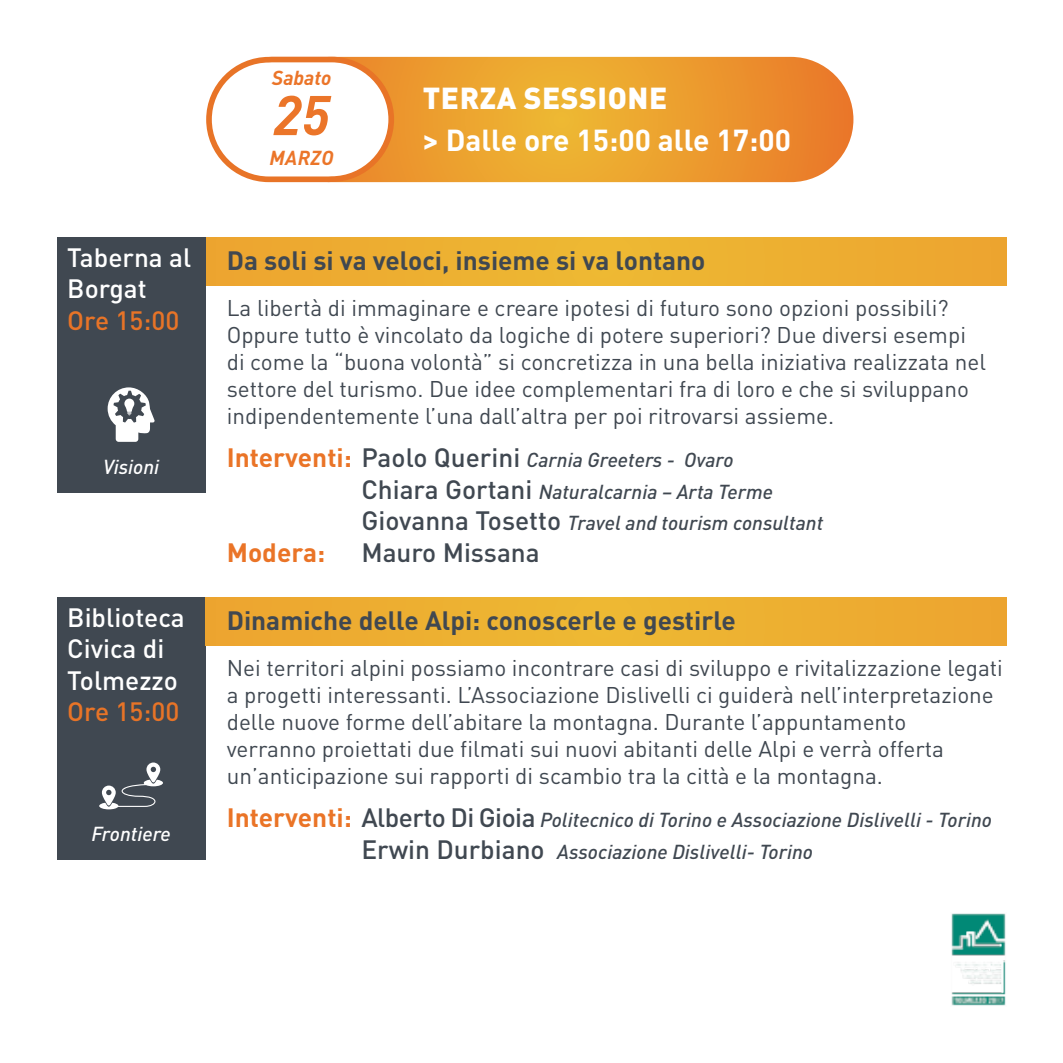
<style>
.page{position:relative;width:1063px;height:1063px;background:#fff}
.page>*{position:absolute;margin:0;border:0;box-sizing:border-box;transform-origin:0 0}
.t1{font:italic 700 55px "DIN Pro";color:#eb7529}
.t2{font:700 30px "DIN Pro";color:#fff}
.t3{font:900 30px "DIN Pro";letter-spacing:.02em;color:#fff}
.t4{font:700 26.25px "DIN Pro";color:#404851}
.t5{font:500 26.25px/31.5px "DIN Pro";color:#fff}
.t6{font:500 26.25px "DIN Pro";color:#e87427}
.t7{font:500 26.25px "DIN Pro";color:#404851}
.t8{font:700 26.25px "DIN Pro";color:#ea7427}
.t9{font:22.5px/27px "DIN Pro";color:#404851}
.t10{font:italic 500 20px/31.5px "DIN Pro";color:#404851}
.t11{font:italic 500 20px "DIN Pro";color:#fff}
.t12{font:italic 700 20px "DIN Pro";letter-spacing:.02em;color:#eb7529}
.s1{font-weight:700;font-style:normal;font-size:26.25px;color:#ea7427}
.s2{font-style:normal;font-size:26.25px}
</style>
<div class="page">
<div style="left:57px;top:597px;width:149px;height:263px;background:#404851"></div>
<div style="left:206px;top:238px;width:800px;height:48px;background:#edae31"></div>
<div style="left:206px;top:597px;width:800px;height:49px;background:#edae31"></div>
<img style="left:951px;top:913px;width:55px;height:93px">
<div style="left:57px;top:238px;width:149px;height:255px;background:#404851"></div>
<svg style="left:269px;top:57px;width:584px;height:125px;background:#ec9d2e"></svg>
<svg style="left:206px;top:56px;width:191px;height:127px"></svg>
<svg style="left:108px;top:387px;width:47px;height:55px"></svg>
<svg style="left:99px;top:763px;width:64px;height:46px"></svg>
<p class="t5" style="left:67px;top:239px;width:125px">Taberna al<br>Borgat</p>
<p class="t6" style="left:67px;top:299px;width:114px">Ore 15:00</p>
<p class="t11" style="left:103px;top:451px;width:58px">Visioni</p>
<p class="t5" style="left:67px;top:599px;width:119px">Biblioteca<br>Civica di<br>Tolmezzo</p>
<p class="t6" style="left:67px;top:690px;width:114px">Ore 15:00</p>
<p class="t11" style="left:91px;top:818px;width:81px">Frontiere</p>
<p class="t12" style="left:272px;top:61px;width:61px">Sabato</p>
<h1 class="t1" style="left:273px;top:70px;width:58px">25</h1>
<p class="t12" style="left:269px;top:141px;width:66px">MARZO</p>
<h2 class="t3" style="left:423px;top:72px;width:246px">TERZA SESSIONE</h2>
<h2 class="t2" style="left:422px;top:116px;width:370px">&gt; Dalle ore 15:00 alle 17:00</h2>
<p class="t4" style="left:227px;top:239px;width:480px">Da soli si va veloci, insieme si va lontano</p>
<p class="t9" style="left:227px;top:292px;width:761px">La libertà di immaginare e creare ipotesi di futuro sono opzioni possibili?<br>Oppure tutto è vincolato da logiche di potere superiori? Due diversi esempi di come la “buona volontà” si concretizza in una bella iniziativa realizzata nel settore del turismo. Due idee complementari fra di loro e che si sviluppano indipendentemente l’una dall’altra per poi ritrovarsi assieme.</p>
<p class="t10" style="left:361px;top:442px;width:463px;text-indent:-135px"><span class="s1">Interventi:</span> <span class="s2">Paolo Querini</span> Carnia Greeters - Ovaro<br><span class="s2">Chiara Gortani</span> Naturalcarnia – Arta Terme<br><span class="s2">Giovanna Tosetto</span> Travel and tourism consultant</p>
<p class="t8" style="left:227px;top:531px;width:100px">Modera:</p>
<p class="t7" style="left:361px;top:531px;width:180px">Mauro Missana</p>
<p class="t4" style="left:227px;top:599px;width:511px">Dinamiche delle Alpi: conoscerle e gestirle</p>
<p class="t9" style="left:227px;top:652px;width:778px">Nei territori alpini possiamo incontrare casi di sviluppo e rivitalizzazione legati a progetti interessanti. L’Associazione Dislivelli ci guiderà nell’interpretazione delle nuove forme dell’abitare la montagna. Durante l’appuntamento<br>verranno proiettati due filmati sui nuovi abitanti delle Alpi e verrà offerta un’anticipazione sui rapporti di scambio tra la città e la montagna.</p>
<p class="t10" style="left:361px;top:802px;width:632px;text-indent:-135px"><span class="s1">Interventi:</span> <span class="s2">Alberto Di Gioia</span> Politecnico di Torino e Associazione Dislivelli - Torino<br><span class="s2">Erwin Durbiano</span> Associazione Dislivelli- Torino</p>
</div>
